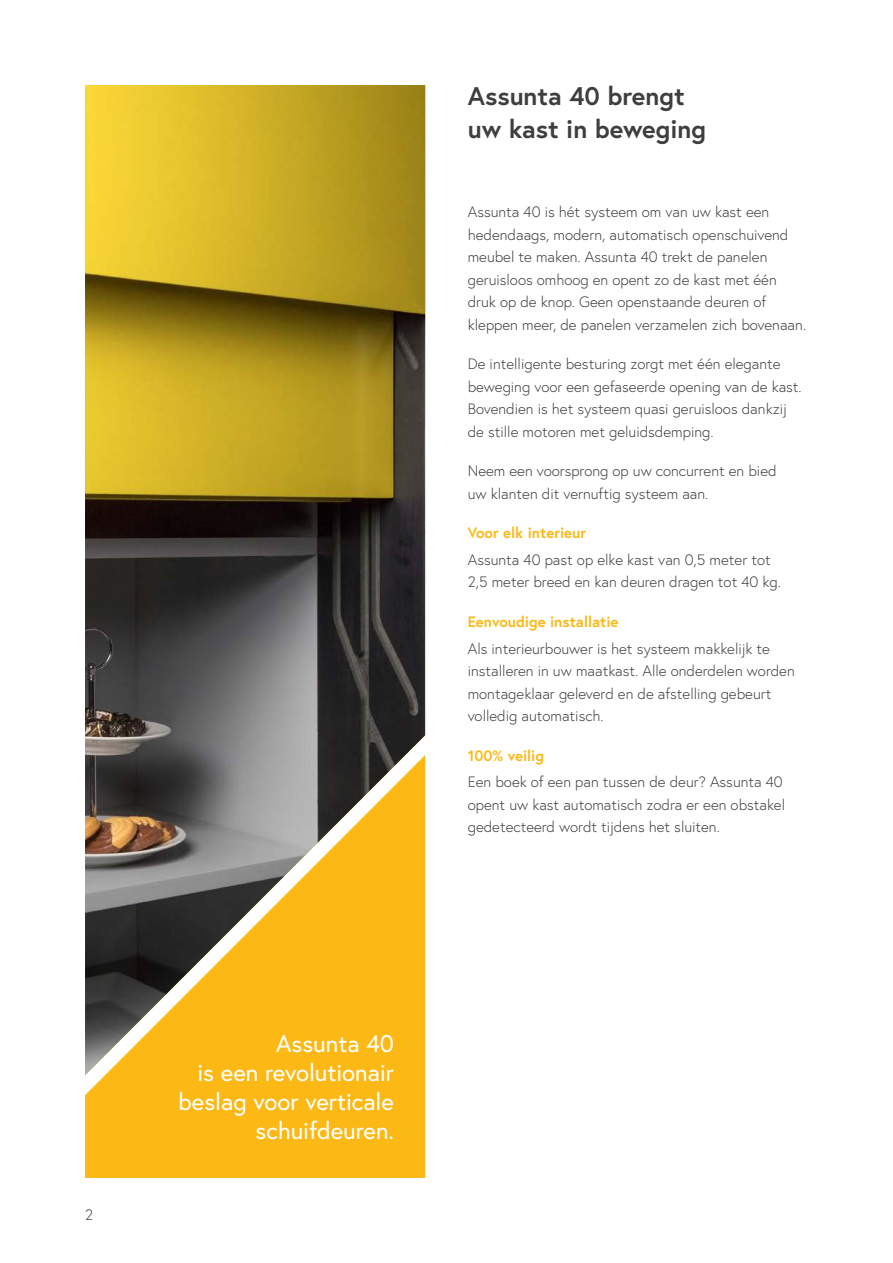
<style>
.page{position:relative;width:893px;height:1263px;background:#fff}
.page>*{position:absolute;margin:0;border:0;box-sizing:border-box;transform-origin:0 0}
.BODY{font:700 25.5px/33px "Europa";color:#3e3e3f}
.t1{font:24px/29.1px "Europa";color:#fff;text-align:right}
.BODY-2{font:300 15px/22.5px "Europa";color:#3e3e3f}
.BODY-3{font:700 15px "Europa";color:#fcb814}
</style>
<div class="page">
<div style="left:85px;top:1075px;width:340px;height:103px;background:#fcb814"></div>
<img style="left:85px;top:85px;width:340px;height:990px">
<p class="BODY-2" style="left:85px;top:1203px;width:9px">2</p>
<p class="BODY" style="left:468px;top:79px;width:240px">Assunta 40 brengt uw kast in beweging</p>
<p class="BODY-2" style="left:468px;top:200px;width:340px">Assunta 40 is hét systeem om van uw kast een hedendaags, modern, automatisch openschuivend meubel te maken. Assunta 40 trekt de panelen geruisloos omhoog en opent zo de kast met één druk op de knop. Geen openstaande deuren of kleppen meer, de panelen verzamelen zich bovenaan.</p>
<p class="BODY-2" style="left:468px;top:352px;width:336px">De intelligente besturing zorgt met één elegante beweging voor een gefaseerde opening van de kast.<br>Bovendien is het systeem quasi geruisloos dankzij de stille motoren met geluidsdemping.</p>
<p class="BODY-2" style="left:468px;top:459px;width:310px">Neem een voorsprong op uw concurrent en bied uw klanten dit vernuftig systeem aan.</p>
<p class="BODY-3" style="left:468px;top:523px;width:120px">Voor elk interieur</p>
<p class="BODY-2" style="left:468px;top:548px;width:315px">Assunta 40 past op elke kast van 0,5 meter tot<br>2,5 meter breed en kan deuren dragen tot 40 kg.</p>
<p class="BODY-3" style="left:468px;top:611px;width:152px">Eenvoudige installatie</p>
<p class="BODY-2" style="left:468px;top:637px;width:329px">Als interieurbouwer is het systeem makkelijk te installeren in uw maatkast. Alle onderdelen worden montageklaar geleverd en de afstelling gebeurt volledig automatisch.</p>
<p class="BODY-3" style="left:468px;top:745px;width:78px">100% veilig</p>
<p class="BODY-2" style="left:468px;top:771px;width:319px">Een boek of een pan tussen de deur? Assunta 40 opent uw kast automatisch zodra er een obstakel gedetecteerd wordt tijdens het sluiten.</p>
<p class="t1" style="left:178px;top:1029px;width:217px">Assunta 40<br>is een revolutionair beslag voor verticale schuifdeuren.</p>
</div>
